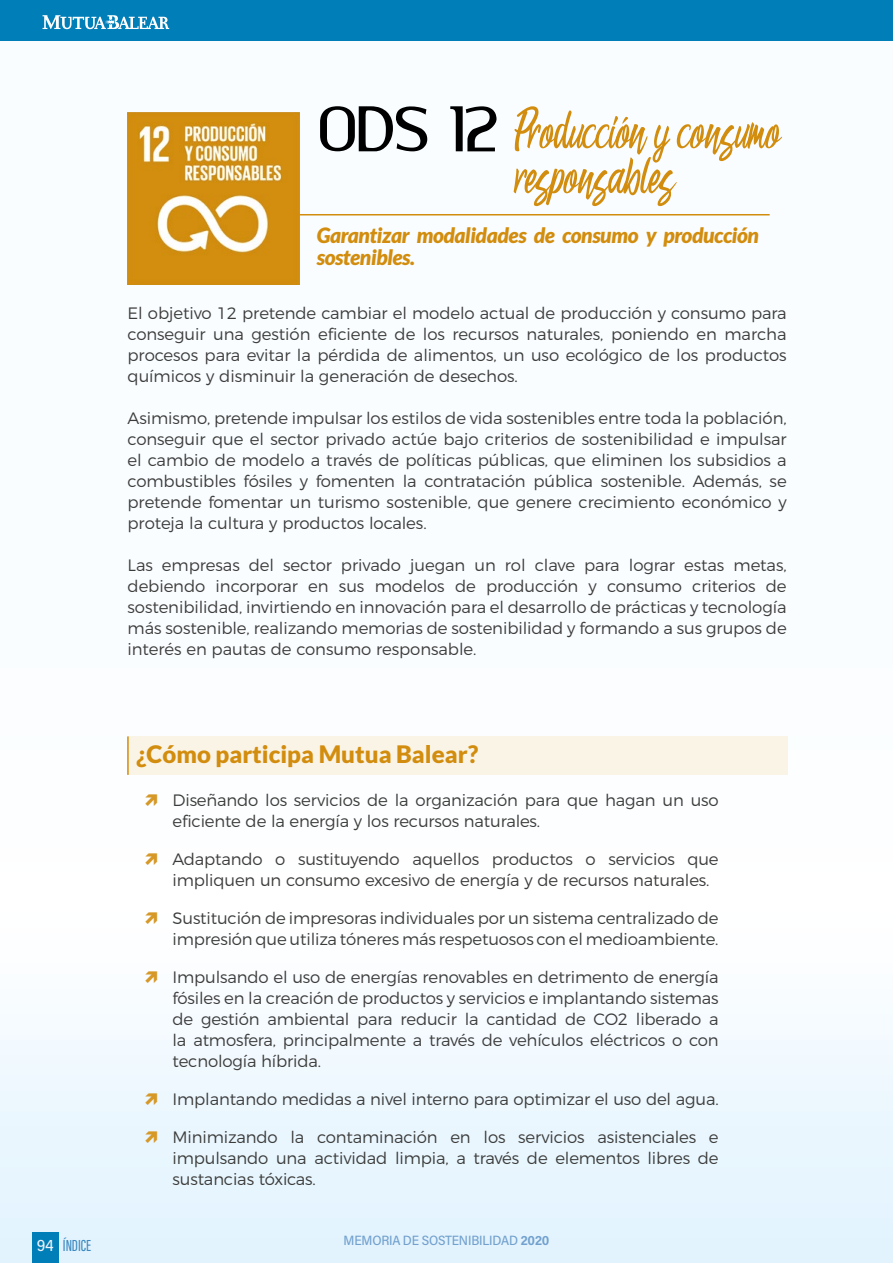
<style>
.page{position:relative;width:893px;height:1263px;background:#fff}
.page>*{position:absolute;margin:0;border:0;box-sizing:border-box;transform-origin:0 0}
.Bloques{font:60px/45px "Brandon";color:#d28d0e}
.Bloques-2{font:60px "Amerika Sans";color:#000}
.Subapartados_B2{font:900 24px "Lato";color:#d28d0e}
.Texto_principios{font:italic 900 21px/22.5px "Lato";letter-spacing:-.02em;color:#d28d0e}
.Texto_base{font:300 16.5px/21px "Montserrat";letter-spacing:-.01em;color:#3c3c3b;text-align:justify}
.t1{font:16.5px "Acumin Variable Concept";letter-spacing:-.005em;color:#3a89c0}
.t2{font:13.5px "Acumin Variable Concept";letter-spacing:-.015em;color:#72a1ce}
.s1{color:#edf1f9}
</style>
<div class="page">
<div style="left:0;top:0;width:893px;height:1263px;background:linear-gradient(to bottom,#feffff,#f0f9fe)"></div>
<div style="left:0;top:0;width:893px;height:41px;background:#007eb8"></div>
<svg style="left:43px;top:15px;width:126px;height:14px"></svg>
<div style="left:32px;top:1232px;width:26px;height:31px;background:#007eb8"></div>
<img style="left:127px;top:112px;width:173px;height:172px">
<hr style="left:294px;top:214px;width:476px;height:1px;background:#d28d0e">
<div style="left:128px;top:736px;width:659px;height:39px;background:#faf4e7"></div>
<hr style="left:127px;top:736px;width:2px;height:39px;background:#d28d0e">
<svg style="left:145px;top:793px;width:12px;height:12px"></svg>
<svg style="left:145px;top:853px;width:12px;height:11px"></svg>
<svg style="left:145px;top:912px;width:12px;height:11px"></svg>
<svg style="left:145px;top:971px;width:12px;height:11px"></svg>
<svg style="left:145px;top:1093px;width:12px;height:11px"></svg>
<svg style="left:145px;top:1131px;width:12px;height:11px"></svg>
<p class="t1" style="left:37px;top:1234px;width:56px"><span class="s1">94</span> ÍNDICE</p>
<p class="Bloques-2" style="left:317px;top:91px;width:183px">ODS 12</p>
<p class="Bloques" style="left:514px;top:109px;width:267px">Producción y consumo responsables</p>
<p class="Texto_principios" style="left:317px;top:224px;width:444px">Garantizar modalidades de consumo y producción sostenibles.</p>
<p class="Texto_base" style="left:128px;top:301px;width:661px">El objetivo 12 pretende cambiar el modelo actual de producción y consumo para conseguir una gestión eficiente de los recursos naturales, poniendo en marcha procesos para evitar la pérdida de alimentos, un uso ecológico de los productos químicos y disminuir la generación de desechos.</p>
<p class="Texto_base" style="left:128px;top:406px;width:661px">Asimismo, pretende impulsar los estilos de vida sostenibles entre toda la población, conseguir que el sector privado actúe bajo criterios de sostenibilidad e impulsar el cambio de modelo a través de políticas públicas, que eliminen los subsidios a combustibles fósiles y fomenten la contratación pública sostenible. Además, se pretende fomentar un turismo sostenible, que genere crecimiento económico y proteja la cultura y productos locales.</p>
<p class="Texto_base" style="left:128px;top:553px;width:661px">Las empresas del sector privado juegan un rol clave para lograr estas metas, debiendo incorporar en sus modelos de producción y consumo criterios de sostenibilidad, invirtiendo en innovación para el desarrollo de prácticas y tecnología más sostenible, realizando memorias de sostenibilidad y formando a sus grupos de interés en pautas de consumo responsable.</p>
<p class="Subapartados_B2" style="left:136px;top:740px;width:344px">¿Cómo participa Mutua Balear?</p>
<p class="Texto_base" style="left:173px;top:788px;width:548px">Diseñando los servicios de la organización para que hagan un uso eficiente de la energía y los recursos naturales.</p>
<p class="Texto_base" style="left:173px;top:847px;width:548px">Adaptando o sustituyendo aquellos productos o servicios que impliquen un consumo excesivo de energía y de recursos naturales.</p>
<p class="Texto_base" style="left:173px;top:906px;width:548px">Sustitución de impresoras individuales por un sistema centralizado de impresión que utiliza tóneres más respetuosos con el medioambiente.</p>
<p class="Texto_base" style="left:173px;top:965px;width:548px">Impulsando el uso de energías renovables en detrimento de energía fósiles en la creación de productos y servicios e implantando sistemas de gestión ambiental para reducir la cantidad de CO2 liberado a la atmosfera, principalmente a través de vehículos eléctricos o con tecnología híbrida.</p>
<p class="Texto_base" style="left:173px;top:1087px;width:548px">Implantando medidas a nivel interno para optimizar el uso del agua.</p>
<p class="Texto_base" style="left:173px;top:1125px;width:548px">Minimizando la contaminación en los servicios asistenciales e impulsando una actividad limpia, a través de elementos libres de sustancias tóxicas.</p>
<p class="t2" style="left:344px;top:1231px;width:207px">MEMORIA DE SOSTENIBILIDAD 2020</p>
</div>
